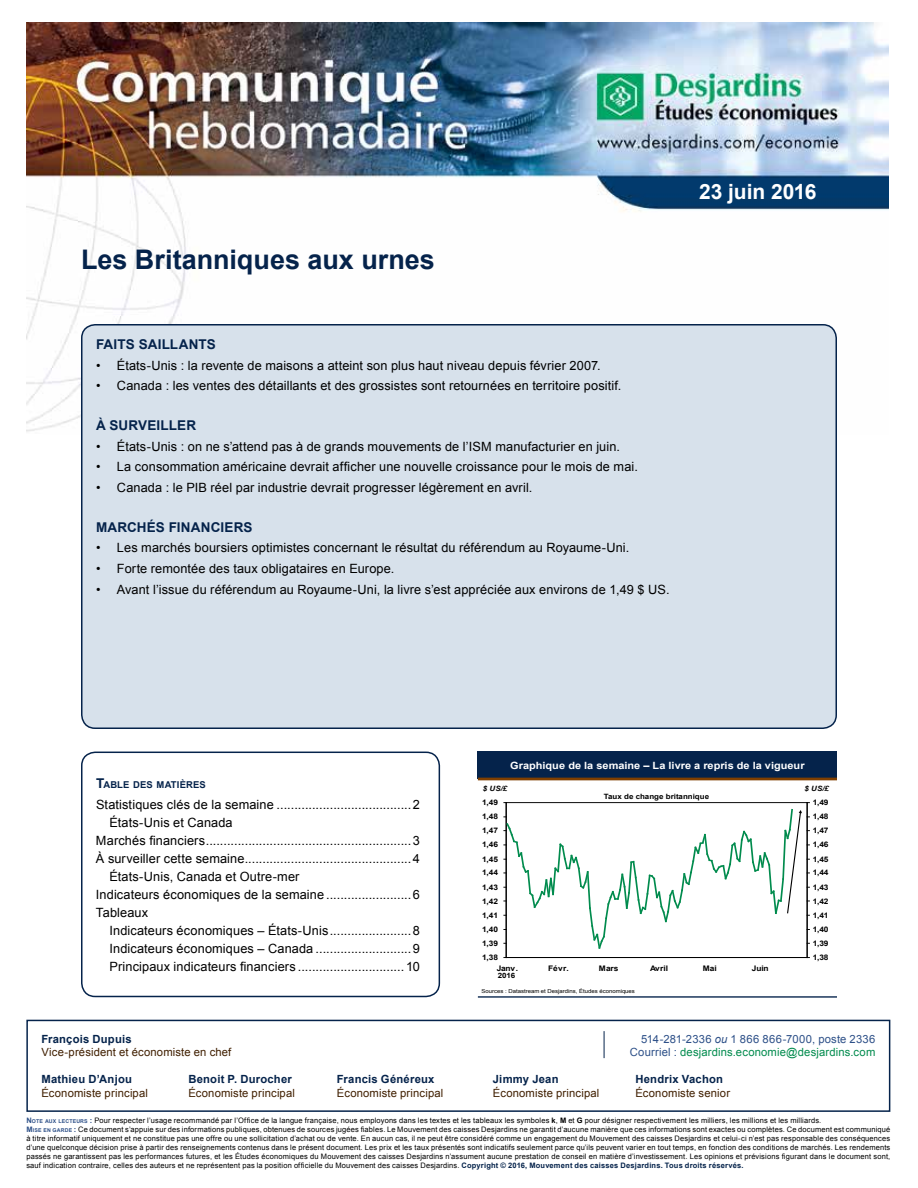
<style>
.page{position:relative;width:918px;height:1188px;background:#fff}
.page>*{position:absolute;margin:0;border:0;box-sizing:border-box;transform-origin:0 0}
.t1{font:700 27px "Arial";color:#05234b}
.t2{font:700 21px "Arial";letter-spacing:-.005em;color:#fff}
.t3{font:700 13.5px "Arial";letter-spacing:.015em;color:#05234b}
.t4{font:12.75px "Arial";letter-spacing:.01em;color:#000}
.t5{font:11.25px "Arial";letter-spacing:.015em;color:#401f00}
.t6{font:700 11.25px "Arial";letter-spacing:.02em;color:#05234b}
.t7{font:11.25px "Arial";letter-spacing:.015em;color:#008b4d}
.t8{font:11.25px "Arial";letter-spacing:.015em;color:#2d5088}
.t9{font:700 10.05px "Arial";color:#fff;scale:1.09 1}
.t10{font:700 9.45px "Arial";letter-spacing:.015em;color:#05234b}
.t11{font:700 7.65px "Arial";letter-spacing:-.025em;color:#000;scale:1.1 1}
.t12{font:7.5px/9px "Arial";letter-spacing:.02em;color:#000}
.t13{font:700 7.2px "Arial";color:#000;scale:1.09 1}
.t14{font:italic 700 7.2px "Arial";color:#000;scale:1.09 1}
.t15{font:5.4px "Arial";letter-spacing:.005em;color:#000;scale:1.09 1}
.s1{font-size:13.5px}
.s2{font-style:italic}
.s3{color:#2d5088}
.s4{font-weight:700;color:#2d5088}
.s5{font-weight:700;font-size:5.25px;color:#2d5088}
.s6{font-weight:700}
.s7{font-weight:700;color:#05234b}
</style>
<div class="page">
<img style="left:26px;top:23px;width:862px;height:409px">
<svg style="left:26px;top:1019px;width:865px;height:93px"></svg>
<svg style="left:604px;top:1031px;width:1px;height:27px"></svg>
<div style="left:82px;top:325px;width:754px;height:403px;background:#d7e1eb;border-radius:14px"></div>
<div style="left:81px;top:324px;width:756px;height:405px;border:2px solid #05234b;border-radius:14px"></div>
<div style="left:81px;top:752px;width:359px;height:245px;border:2px solid #05234b;border-radius:14px"></div>
<div style="left:478px;top:752px;width:359px;height:27px;background:#05234b"></div>
<hr style="left:478px;top:778px;width:359px;height:2px;background:#803f00">
<hr style="left:478px;top:996px;width:359px;height:1px;background:#05234b">
<hr style="left:506px;top:803px;width:1px;height:155px;background:#000">
<hr style="left:506px;top:957px;width:301px;height:1px;background:#000">
<hr style="left:807px;top:803px;width:1px;height:155px;background:#000">
<svg style="left:504px;top:802px;width:305px;height:148px"></svg>
<h1 class="t1" style="left:81px;top:242px;width:355px">Les Britanniques aux urnes</h1>
<h3 class="t3" style="left:96px;top:335px;width:121px">Faits saillants</h3>
<h3 class="t4" style="left:96px;top:357px;width:506px">• États-Unis : la revente de maisons a atteint son plus haut niveau depuis février 2007.</h3>
<h3 class="t4" style="left:96px;top:377px;width:527px">• Canada : les ventes des détaillants et des grossistes sont retournées en territoire positif.</h3>
<h3 class="t3" style="left:96px;top:416px;width:102px">À surveiller</h3>
<h3 class="t4" style="left:96px;top:438px;width:526px">• États-Unis : on ne s’attend pas à de grands mouvements de l’ISM manufacturier en juin.</h3>
<h3 class="t4" style="left:96px;top:458px;width:543px">• La consommation américaine devrait afficher une nouvelle croissance pour le mois de mai.</h3>
<h3 class="t4" style="left:96px;top:479px;width:438px">• Canada : le PIB réel par industrie devrait progresser légèrement en avril.</h3>
<h3 class="t3" style="left:96px;top:518px;width:158px">Marchés financiers</h3>
<h3 class="t4" style="left:96px;top:539px;width:535px">• Les marchés boursiers optimistes concernant le résultat du référendum au Royaume-Uni.</h3>
<h3 class="t4" style="left:96px;top:560px;width:300px">• Forte remontée des taux obligataires en Europe.</h3>
<h3 class="t4" style="left:96px;top:581px;width:575px">• Avant l’issue du référendum au Royaume-Uni, la livre s’est appréciée aux environs de 1,49 $ US.</h3>
<h2 class="t2" style="left:699px;top:178px;width:119px">23 juin 2016</h2>
<p class="t10" style="left:96px;top:778px;width:111px"><span class="s1">T</span>ABLE DES MATIÈRES</p>
<h3 class="t4" style="left:96px;top:796px;width:325px">Statistiques clés de la semaine ......................................2</h3>
<h3 class="t4" style="left:109px;top:814px;width:125px">États-Unis et Canada</h3>
<h3 class="t4" style="left:96px;top:832px;width:326px">Marchés financiers..........................................................3</h3>
<h3 class="t4" style="left:96px;top:850px;width:326px">À surveiller cette semaine...............................................4</h3>
<h3 class="t4" style="left:109px;top:868px;width:192px">États-Unis, Canada et Outre-mer</h3>
<h3 class="t4" style="left:96px;top:886px;width:326px">Indicateurs économiques de la semaine ........................6</h3>
<h3 class="t4" style="left:96px;top:904px;width:54px">Tableaux</h3>
<h3 class="t4" style="left:109px;top:922px;width:312px">Indicateurs économiques – États-Unis.......................8</h3>
<h3 class="t4" style="left:109px;top:940px;width:312px">Indicateurs économiques – Canada ...........................9</h3>
<h3 class="t4" style="left:109px;top:958px;width:312px">Principaux indicateurs financiers .............................. 10</h3>
<h3 class="t9" style="left:510px;top:759px;width:272px">Graphique de la semaine – La livre a repris de la vigueur</h3>
<p class="t14" style="left:483px;top:784px;width:24px">$ US/£</p>
<p class="t14" style="left:805px;top:784px;width:24px">$ US/£</p>
<p class="t13" style="left:604px;top:792px;width:98px">Taux de change britannique</p>
<p class="t11" style="left:813px;top:797px;width:16px">1,49</p>
<p class="t11" style="left:482px;top:797px;width:16px">1,49</p>
<p class="t11" style="left:482px;top:812px;width:16px">1,48</p>
<p class="t11" style="left:813px;top:812px;width:16px">1,48</p>
<p class="t11" style="left:482px;top:825px;width:16px">1,47</p>
<p class="t11" style="left:813px;top:825px;width:16px">1,47</p>
<p class="t11" style="left:482px;top:840px;width:16px">1,46</p>
<p class="t11" style="left:813px;top:840px;width:16px">1,46</p>
<p class="t11" style="left:482px;top:854px;width:16px">1,45</p>
<p class="t11" style="left:813px;top:854px;width:16px">1,45</p>
<p class="t11" style="left:482px;top:868px;width:16px">1,44</p>
<p class="t11" style="left:813px;top:868px;width:16px">1,44</p>
<p class="t11" style="left:482px;top:882px;width:16px">1,43</p>
<p class="t11" style="left:813px;top:882px;width:16px">1,43</p>
<p class="t11" style="left:482px;top:896px;width:16px">1,42</p>
<p class="t11" style="left:813px;top:896px;width:16px">1,42</p>
<p class="t11" style="left:482px;top:910px;width:16px">1,41</p>
<p class="t11" style="left:813px;top:910px;width:16px">1,41</p>
<p class="t11" style="left:482px;top:924px;width:16px">1,40</p>
<p class="t11" style="left:813px;top:924px;width:16px">1,40</p>
<p class="t11" style="left:482px;top:938px;width:16px">1,39</p>
<p class="t11" style="left:813px;top:938px;width:16px">1,39</p>
<p class="t11" style="left:482px;top:952px;width:16px">1,38</p>
<p class="t11" style="left:813px;top:952px;width:16px">1,38</p>
<p class="t11" style="left:497px;top:963px;width:21px">Janv.</p>
<p class="t11" style="left:548px;top:963px;width:20px">Févr.</p>
<p class="t11" style="left:599px;top:963px;width:19px">Mars</p>
<p class="t11" style="left:650px;top:963px;width:18px">Avril</p>
<p class="t11" style="left:703px;top:963px;width:14px">Mai</p>
<p class="t11" style="left:752px;top:963px;width:17px">Juin</p>
<p class="t13" style="left:498px;top:971px;width:18px">2016</p>
<p class="t15" style="left:481px;top:988px;width:142px">Sources : Datastream et Desjardins, Études économiques</p>
<h3 class="t6" style="left:41px;top:1031px;width:92px">François Dupuis</h3>
<h3 class="t8" style="left:641px;top:1032px;width:236px">514-281-2336 <span class="s2">ou</span> 1 866 866-7000, poste 2336</h3>
<h3 class="t5" style="left:41px;top:1045px;width:192px">Vice-président et économiste en chef</h3>
<h3 class="t7" style="left:630px;top:1045px;width:247px"><span class="s3">Courriel :</span> desjardins.economie@desjardins.com</h3>
<h3 class="t6" style="left:41px;top:1072px;width:92px">Mathieu D’Anjou</h3>
<h3 class="t6" style="left:188px;top:1072px;width:105px">Benoit P. Durocher</h3>
<h3 class="t6" style="left:337px;top:1072px;width:99px">Francis Généreux</h3>
<h3 class="t6" style="left:493px;top:1072px;width:67px">Jimmy Jean</h3>
<h3 class="t6" style="left:635px;top:1072px;width:89px">Hendrix Vachon</h3>
<h3 class="t5" style="left:41px;top:1086px;width:108px">Économiste principal</h3>
<h3 class="t5" style="left:188px;top:1086px;width:108px">Économiste principal</h3>
<h3 class="t5" style="left:337px;top:1086px;width:108px">Économiste principal</h3>
<h3 class="t5" style="left:493px;top:1086px;width:108px">Économiste principal</h3>
<h3 class="t5" style="left:635px;top:1086px;width:96px">Économiste senior</h3>
<p class="t12" style="left:26px;top:1116px;width:866px"><span class="s4">N</span><span class="s5">OTE AUX LECTEURS</span> <span class="s4">:</span> Pour respecter l’usage recommandé par l’Office de la langue française, nous employons dans les textes et les tableaux les symboles <span class="s6">k</span>, <span class="s6">M</span> et <span class="s6">G</span> pour désigner respectivement les milliers, les millions et les milliards.<br><span class="s4">M</span><span class="s5">ISE EN GARDE</span> <span class="s4">:</span> Ce document s’appuie sur des informations publiques, obtenues de sources jugées fiables. Le Mouvement des caisses Desjardins ne garantit d’aucune manière que ces informations sont exactes ou complètes. Ce document est communiqué à titre informatif uniquement et ne constitue pas une offre ou une sollicitation d’achat ou de vente. En aucun cas, il ne peut être considéré comme un engagement du Mouvement des caisses Desjardins et celui-ci n’est pas responsable des conséquences d’une quelconque décision prise à partir des renseignements contenus dans le présent document. Les prix et les taux présentés sont indicatifs seulement parce qu’ils peuvent varier en tout temps, en fonction des conditions de marchés. Les rendements passés ne garantissent pas les performances futures, et les Études économiques du Mouvement des caisses Desjardins n’assument aucune prestation de conseil en matière d’investissement. Les opinions et prévisions figurant dans le document sont, sauf indication contraire, celles des auteurs et ne représentent pas la position officielle du Mouvement des caisses Desjardins. <span class="s7">Copyright © 2016, Mouvement des caisses Desjardins. Tous droits réservés.</span></p>
</div>
